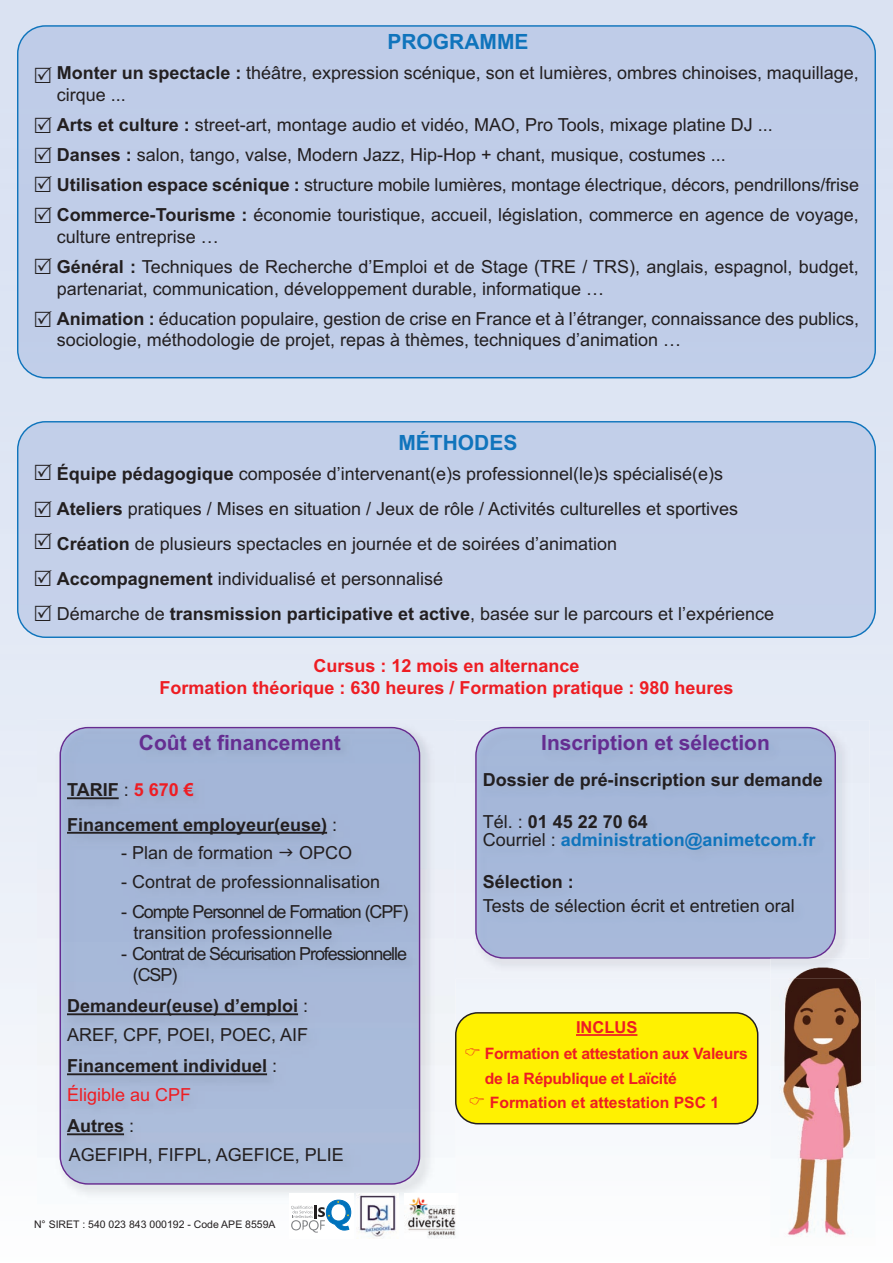
<style>
.page{position:relative;width:893px;height:1263px;background:#fff}
.page>*{position:absolute;margin:0;border:0;box-sizing:border-box;transform-origin:0 0}
.t1{font:700 21px "Arial";color:#652d91}
.t2{font:700 21px "Arial";color:#1074bc}
.t3{font:18px/30px "Arial";color:#231f20}
.t4{font:700 18px/28.5px "Arial";color:#231f20}
.t5{font:18px/21px "Arial";letter-spacing:-.06em;color:#231f20}
.t6{font:700 18px/21.6px "Arial";color:#ee1d23;text-align:center}
.t7{font:700 18px/18px "Arial";color:#1074bc}
.t8{font:700 16.5px "Arial";color:#ee1d23}
.t9{font:700 15.75px/25.5px "Arial";letter-spacing:-.015em;color:#ee1d23}
.t10{font:10.5px "Arial";color:#231f20}
.s1{font-weight:700}
.s2{font-weight:400}
.s3{color:#ee1d23}
.s4{font-weight:400;color:#ee1d23}
.s5{font-weight:400;color:#231f20}
.s6{color:#231f20}
</style>
<div class="page">
<div style="left:17px;top:421px;width:859px;height:217px;background:#c3cfe9"></div>
<div style="left:17px;top:25px;width:859px;height:353px;background:#c0cde8"></div>
<img style="left:37px;top:720px;width:418px;height:484px">
<svg style="left:60px;top:727px;width:360px;height:458px;background:#a5b5d5"></svg>
<hr style="left:67px;top:797px;width:52px;height:2px;background:#231f20">
<hr style="left:67px;top:832px;width:260px;height:2px;background:#231f20">
<hr style="left:67px;top:1013px;width:231px;height:2px;background:#231f20">
<hr style="left:67px;top:1073px;width:200px;height:2px;background:#231f20">
<hr style="left:67px;top:1133px;width:57px;height:2px;background:#231f20">
<div style="left:475px;top:727px;width:361px;height:232px;background:#a5b7d9"></div>
<img style="left:770px;top:958px;width:105px;height:280px">
<img style="left:770px;top:958px;width:40px;height:1px">
<img style="left:356px;top:1193px;width:42px;height:46px">
<img style="left:404px;top:1204px;width:54px;height:34px">
<img style="left:404px;top:1193px;width:51px;height:11px">
<div style="left:289px;top:1193px;width:64px;height:46px;background:#fff"></div>
<svg style="left:291px;top:1200px;width:60px;height:32px"></svg>
<svg style="left:280px;top:849px;width:13px;height:7px"></svg>
<div style="left:455px;top:1012px;width:303px;height:112px;background:#fff101"></div>
<svg style="left:35px;top:67px;width:17px;height:16px"></svg>
<svg style="left:35px;top:117px;width:17px;height:16px"></svg>
<svg style="left:35px;top:147px;width:17px;height:16px"></svg>
<svg style="left:35px;top:175px;width:17px;height:16px"></svg>
<svg style="left:35px;top:207px;width:17px;height:16px"></svg>
<svg style="left:35px;top:258px;width:17px;height:16px"></svg>
<svg style="left:35px;top:311px;width:17px;height:16px"></svg>
<svg style="left:35px;top:464px;width:17px;height:16px"></svg>
<svg style="left:35px;top:501px;width:17px;height:16px"></svg>
<svg style="left:35px;top:533px;width:17px;height:16px"></svg>
<svg style="left:35px;top:570px;width:17px;height:16px"></svg>
<svg style="left:35px;top:605px;width:17px;height:16px"></svg>
<p class="t2" style="left:387px;top:30px;width:143px">ProgrAMMe</p>
<p class="t3" style="left:57px;top:62px;width:803px;line-height:21.6px"><span class="s1">Monter un spectacle :</span> théâtre, expression scénique, son et lumières, ombres chinoises, maquillage, cirque ...</p>
<p class="t3" style="left:57px;top:110px;width:804px"><span class="s1">Arts et culture :</span> street-art, montage audio et vidéo, MAO, Pro Tools, mixage platine DJ ...<br><span class="s1">Danses :</span> salon, tango, valse, Modern Jazz, Hip-Hop + chant, musique, costumes ...<br><span class="s1">utilisation espace scénique :</span> structure mobile lumières, montage électrique, décors, pendrillons/frise <span class="s1">commerce-Tourisme :</span> économie touristique, accueil, législation, commerce en agence de voyage,</p>
<p class="t3" style="left:57px;top:222px;width:803px">culture entreprise …<br><span class="s1">général :</span> Techniques de Recherche d’Emploi et de Stage (TRE / TRS), anglais, espagnol, budget,</p>
<p class="t3" style="left:57px;top:273px;width:804px">partenariat, communication, développement durable, informatique …<br><span class="s1">Animation :</span> éducation populaire, gestion de crise en France et à l’étranger, connaissance des publics,</p>
<p class="t3" style="left:57px;top:325px;width:626px">sociologie, méthodologie de projet, repas à thèmes, techniques d’animation …</p>
<p class="t2" style="left:398px;top:430px;width:121px">MéThoDes</p>
<p class="t3" style="left:57px;top:456px;width:719px;line-height:35.1px"><span class="s1">équipe pédagogique</span> composée d’intervenant(e)s professionnel(le)s spécialisé(e)s <span class="s1">Ateliers</span> pratiques / Mises en situation / Jeux de rôle / Activités culturelles et sportives <span class="s1">création</span> de plusieurs spectacles en journée et de soirées d’animation <span class="s1">Accompagnement</span> individualisé et personnalisé<br>Démarche de <span class="s1">transmission participative et active</span>, basée sur le parcours et l’expérience</p>
<p class="t6" style="left:159px;top:655px;width:576px">cursus : 12 mois en alternance<br>Formation théorique : 630 heures / Formation pratique : 980 heures</p>
<p class="t1" style="left:139px;top:730px;width:203px">coût et financement</p>
<p class="t4" style="left:67px;top:773px;width:272px;line-height:34.5px">TAriF <span class="s2">:</span> <span class="s3">5 670 €<br></span>Financement employeur(euse) <span class="s2">:</span></p>
<p class="t3" style="left:121px;top:838px;width:154px">- Plan de formation</p>
<p class="t3" style="left:299px;top:838px;width:55px">OPCO</p>
<p class="t3" style="left:121px;top:866px;width:261px">- Contrat de professionnalisation</p>
<p class="t5" style="left:133px;top:901px;width:277px;text-indent:-12px">- Compte Personnel de Formation (CPF) transition professionnelle</p>
<p class="t5" style="left:133px;top:943px;width:276px;text-indent:-12px">- Contrat de Sécurisation Professionnelle (CSP)</p>
<p class="t4" style="left:67px;top:992px;width:243px">Demandeur(euse) d’emploi <span class="s2">:<br>AREF, CPF, POEI, POEC, AIF</span></p>
<p class="t4" style="left:67px;top:1052px;width:212px">Financement individuel <span class="s2">:<br></span><span class="s4">Éligible au CPF</span></p>
<p class="t3" style="left:67px;top:1112px;width:278px;line-height:28.5px"><span class="s1">Autres</span> :<br>AGEFIPH, FIFPL, AGEFICE, PLIE</p>
<p class="t1" style="left:541px;top:730px;width:230px">inscription et sélection</p>
<p class="t4" style="left:483px;top:765px;width:342px">Dossier de pré-inscription sur demande</p>
<p class="t7" style="left:483px;top:812px;width:334px"><span class="s5">Tél. :</span> <span class="s6">01 45 22 70 64<br></span><span class="s5">Courriel :</span> administration@animetcom.fr</p>
<p class="t4" style="left:483px;top:867px;width:93px">sélection :</p>
<p class="t3" style="left:483px;top:890px;width:314px">Tests de sélection écrit et entretien oral</p>
<p class="t8" style="left:576px;top:1018px;width:63px">iNcLus</p>
<p class="t9" style="left:485px;top:1040px;width:265px">Formation et attestation aux Valeurs de la république et Laïcité</p>
<p class="t9" style="left:490px;top:1090px;width:231px">Formation et attestation Psc 1</p>
<p class="t10" style="left:34px;top:1218px;width:243px">N° SIRET : 540 023 843 000192 - Code APE 8559A</p>
</div>
